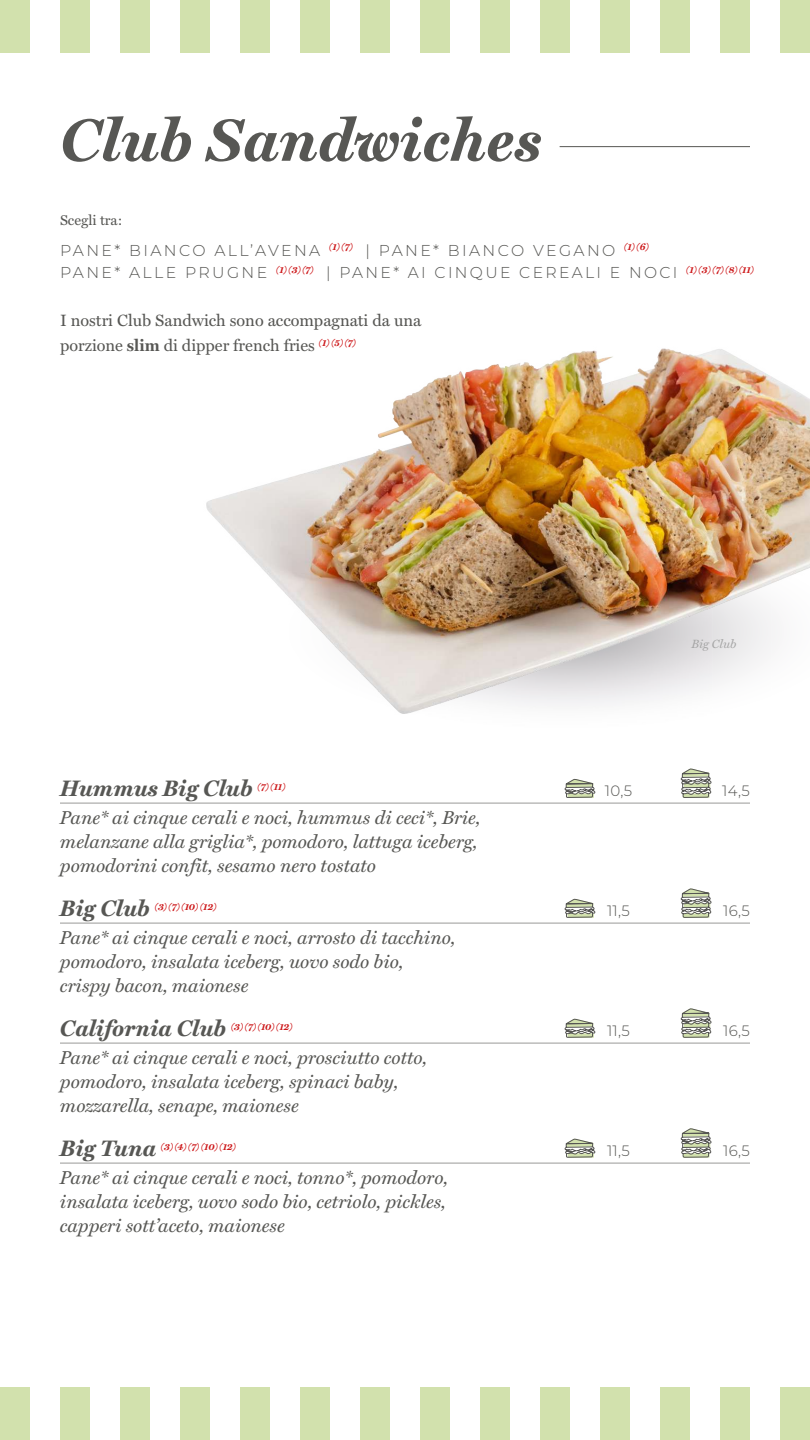
<style>
.page{position:relative;width:810px;height:1440px;background:#fff}
.page>*{position:absolute;margin:0;border:0;box-sizing:border-box;transform-origin:0 0}
.t1{font:italic 700 60px "Miller Text";letter-spacing:.01em;color:#575754}
.t2{font:italic 700 22.5px "Miller Text";letter-spacing:.005em;color:#575754}
.t3{font:italic 18.75px/24px "Miller Text";color:#575754}
.t4{font:16.5px/25.5px "Miller Text";color:#575754}
.t5{font:300 15.75px/22.5px "Montserrat";letter-spacing:.15em;color:#575754}
.t6{font:300 15px "Montserrat";letter-spacing:.02em;color:#575754}
.t7{font:14.25px "Miller Text";color:#575754}
.t8{font:italic 12px "Miller Text";color:#a6a6a6}
.t9{font:italic 700 9.6px "Miller Text";letter-spacing:-.02em;color:#cd1719}
.s1{font-weight:700}
</style>
<div class="page">
<div style="left:0;top:0;width:30px;height:52px;background:#d2e1ad"></div>
<div style="left:60px;top:0;width:30px;height:52px;background:#d2e1ad"></div>
<div style="left:120px;top:0;width:30px;height:52px;background:#d2e1ad"></div>
<div style="left:180px;top:0;width:30px;height:52px;background:#d2e1ad"></div>
<div style="left:240px;top:0;width:30px;height:52px;background:#d2e1ad"></div>
<div style="left:300px;top:0;width:30px;height:52px;background:#d2e1ad"></div>
<div style="left:360px;top:0;width:30px;height:52px;background:#d2e1ad"></div>
<div style="left:420px;top:0;width:30px;height:52px;background:#d2e1ad"></div>
<div style="left:480px;top:0;width:30px;height:52px;background:#d2e1ad"></div>
<div style="left:540px;top:0;width:30px;height:52px;background:#d2e1ad"></div>
<div style="left:600px;top:0;width:30px;height:52px;background:#d2e1ad"></div>
<div style="left:660px;top:0;width:30px;height:52px;background:#d2e1ad"></div>
<div style="left:720px;top:0;width:30px;height:52px;background:#d2e1ad"></div>
<div style="left:780px;top:0;width:30px;height:52px;background:#d2e1ad"></div>
<div style="left:0;top:1388px;width:30px;height:52px;background:#d2e1ad"></div>
<div style="left:60px;top:1388px;width:30px;height:52px;background:#d2e1ad"></div>
<div style="left:120px;top:1388px;width:30px;height:52px;background:#d2e1ad"></div>
<div style="left:180px;top:1388px;width:30px;height:52px;background:#d2e1ad"></div>
<div style="left:240px;top:1388px;width:30px;height:52px;background:#d2e1ad"></div>
<div style="left:300px;top:1388px;width:30px;height:52px;background:#d2e1ad"></div>
<div style="left:360px;top:1388px;width:30px;height:52px;background:#d2e1ad"></div>
<div style="left:420px;top:1388px;width:30px;height:52px;background:#d2e1ad"></div>
<div style="left:480px;top:1388px;width:30px;height:52px;background:#d2e1ad"></div>
<div style="left:540px;top:1388px;width:30px;height:52px;background:#d2e1ad"></div>
<div style="left:600px;top:1388px;width:30px;height:52px;background:#d2e1ad"></div>
<div style="left:660px;top:1388px;width:30px;height:52px;background:#d2e1ad"></div>
<div style="left:720px;top:1388px;width:30px;height:52px;background:#d2e1ad"></div>
<div style="left:780px;top:1388px;width:30px;height:52px;background:#d2e1ad"></div>
<hr style="left:60px;top:803px;width:690px;height:1px;background:#9a9a98">
<hr style="left:60px;top:923px;width:690px;height:1px;background:#9a9a98">
<hr style="left:60px;top:1043px;width:690px;height:1px;background:#9a9a98">
<hr style="left:60px;top:1163px;width:690px;height:1px;background:#9a9a98">
<hr style="left:560px;top:146px;width:190px;height:1px;background:#575754">
<img style="left:206px;top:348px;width:604px;height:366px">
<svg style="left:681px;top:888px;width:31px;height:30px"></svg>
<svg style="left:681px;top:768px;width:31px;height:30px"></svg>
<svg style="left:681px;top:1008px;width:31px;height:30px"></svg>
<svg style="left:683px;top:1153px;width:27px;height:5px"></svg>
<svg style="left:681px;top:1128px;width:31px;height:29px"></svg>
<svg style="left:565px;top:899px;width:30px;height:19px"></svg>
<svg style="left:565px;top:779px;width:30px;height:19px"></svg>
<svg style="left:565px;top:1019px;width:30px;height:19px"></svg>
<svg style="left:568px;top:1153px;width:26px;height:5px"></svg>
<svg style="left:565px;top:1139px;width:30px;height:18px"></svg>
<h1 class="t1" style="left:60px;top:104px;width:483px">Club Sandwiches</h1>
<p class="t7" style="left:60px;top:212px;width:64px">Scegli tra:</p>
<p class="t5" style="left:60px;top:239px;width:695px">PANE* BIANCO ALL’AVENA <sup>(1)</sup> <sup>(7)</sup> | PANE* BIANCO VEGANO <sup>(1)</sup> <sup>(6)<br></sup>PANE* ALLE PRUGNE <sup>(1)</sup> <sup>(3)</sup> <sup>(7)</sup> | PANE* AI CINQUE CEREALI E NOCI <sup>(1)</sup> <sup>(3)</sup> <sup>(7)</sup> <sup>(8)</sup> <sup>(11)</sup></p>
<p class="t4" style="left:60px;top:307px;width:363px">I nostri Club Sandwich sono accompagnati da una porzione <span class="s1">slim</span> di dipper french fries <sup>(1)</sup> <sup>(5)</sup> <sup>(7)</sup></p>
<p class="t8" style="left:692px;top:637px;width:46px">Big Club</p>
<p class="t2" style="left:60px;top:774px;width:194px">Hummus Big Club</p>
<p class="t9" style="left:258px;top:781px;width:29px">(7) (11)</p>
<p class="t6" style="left:605px;top:780px;width:29px">10,5</p>
<p class="t6" style="left:722px;top:780px;width:29px">14,5</p>
<p class="t3" style="left:60px;top:805px;width:422px">Pane* ai cinque cerali e noci, hummus di ceci*, Brie, melanzane alla griglia*, pomodoro, lattuga iceberg, pomodorini confit, sesamo nero tostato</p>
<p class="t2" style="left:60px;top:894px;width:91px">Big Club</p>
<p class="t9" style="left:155px;top:901px;width:63px">(3) (7) (10) (12)</p>
<p class="t6" style="left:607px;top:900px;width:24px">11,5</p>
<p class="t6" style="left:723px;top:900px;width:28px">16,5</p>
<p class="t3" style="left:60px;top:925px;width:397px">Pane* ai cinque cerali e noci, arrosto di tacchino, pomodoro, insalata iceberg, uovo sodo bio, crispy bacon, maionese</p>
<p class="t2" style="left:60px;top:1014px;width:168px">California Club</p>
<p class="t9" style="left:231px;top:1021px;width:63px">(3) (7) (10) (12)</p>
<p class="t6" style="left:607px;top:1020px;width:24px">11,5</p>
<p class="t6" style="left:723px;top:1020px;width:28px">16,5</p>
<p class="t3" style="left:60px;top:1045px;width:369px">Pane* ai cinque cerali e noci, prosciutto cotto, pomodoro, insalata iceberg, spinaci baby, mozzarella, senape, maionese</p>
<p class="t2" style="left:60px;top:1134px;width:97px">Big Tuna</p>
<p class="t9" style="left:161px;top:1141px;width:77px">(3) (4) (7) (10) (12)</p>
<p class="t6" style="left:607px;top:1140px;width:24px">11,5</p>
<p class="t6" style="left:723px;top:1140px;width:28px">16,5</p>
<p class="t3" style="left:60px;top:1165px;width:390px;text-align:justify">Pane* ai cinque cerali e noci, tonno*, pomodoro, insalata iceberg, uovo sodo bio, cetriolo, pickles, capperi sott’aceto, maionese</p>
</div>
